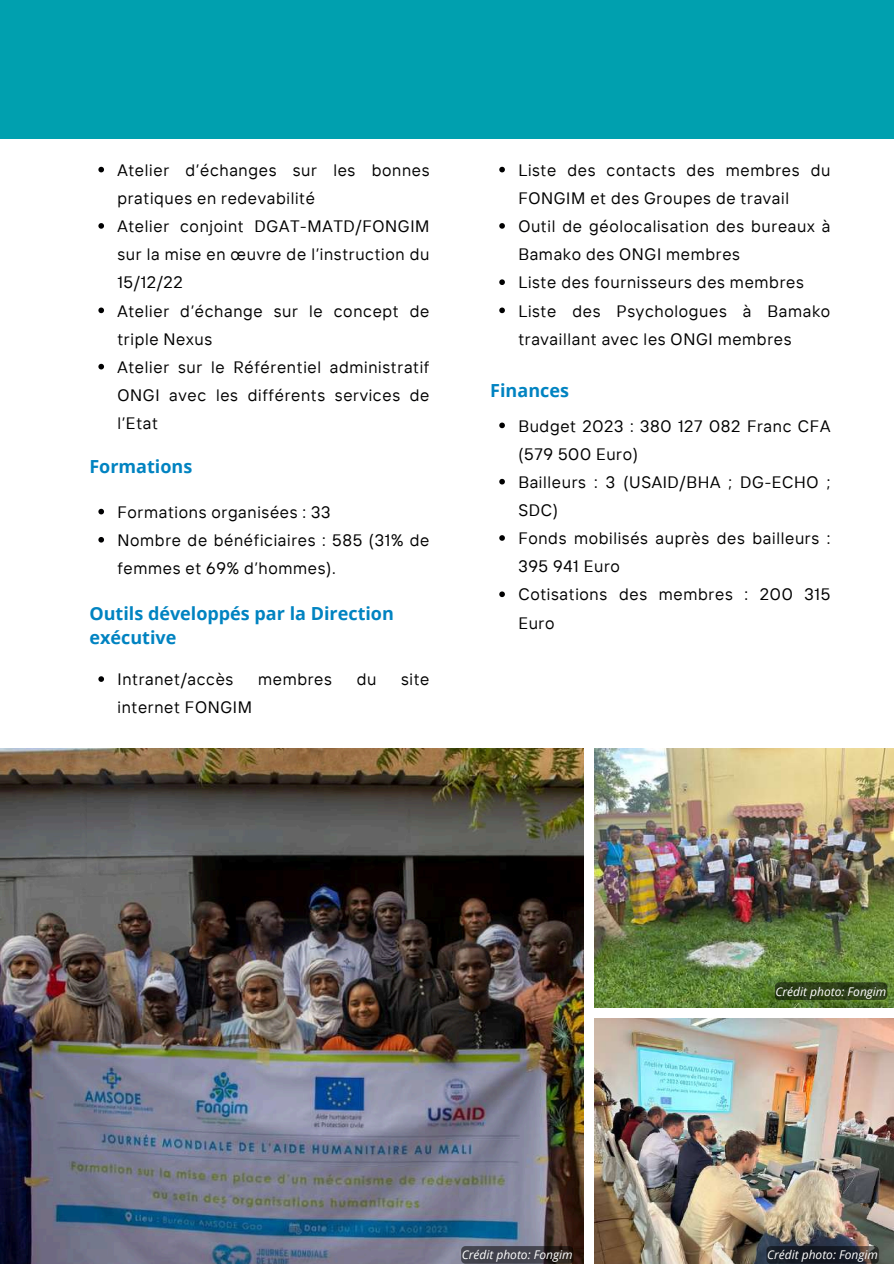
<style>
.page{position:relative;width:894px;height:1264px;background:#fff}
.page>*{position:absolute;margin:0;border:0;box-sizing:border-box;transform-origin:0 0}
.t1{font:700 18px/24.8px "Open Sans";color:#0083c1}
.t2{font:16.5px/28.2px "TT Interphases";letter-spacing:.04em;color:#000001}
.t3{font:italic 12px "Open Sans";color:#fff}
</style>
<div class="page">
<img style="left:0;top:748px;width:583px;height:515px">
<img style="left:594px;top:748px;width:299px;height:259px">
<img style="left:594px;top:1018px;width:299px;height:245px">
<div style="left:0;top:0;width:893px;height:138px;background:#00a0af"></div>
<svg style="left:98px;top:509px;width:6px;height:5px"></svg>
<svg style="left:98px;top:537px;width:6px;height:5px"></svg>
<svg style="left:98px;top:167px;width:6px;height:5px"></svg>
<svg style="left:98px;top:223px;width:6px;height:6px"></svg>
<svg style="left:98px;top:307px;width:6px;height:6px"></svg>
<svg style="left:98px;top:364px;width:6px;height:5px"></svg>
<svg style="left:499px;top:167px;width:5px;height:5px"></svg>
<svg style="left:499px;top:223px;width:5px;height:6px"></svg>
<svg style="left:499px;top:279px;width:5px;height:6px"></svg>
<svg style="left:499px;top:307px;width:5px;height:6px"></svg>
<svg style="left:499px;top:422px;width:5px;height:6px"></svg>
<svg style="left:499px;top:479px;width:5px;height:5px"></svg>
<svg style="left:499px;top:535px;width:5px;height:6px"></svg>
<svg style="left:499px;top:591px;width:5px;height:6px"></svg>
<svg style="left:98px;top:676px;width:6px;height:6px"></svg>
<svg style="left:461px;top:1245px;width:112px;height:18px;background:#3f3d44"></svg>
<svg style="left:766px;top:1245px;width:112px;height:18px;background:#20232b"></svg>
<svg style="left:774px;top:982px;width:113px;height:17px;background:#2e4019"></svg>
<p class="t2" style="left:117px;top:155px;width:313px">Atelier d’échanges sur les bonnes pratiques en redevabilité<br>Atelier conjoint DGAT-MATD/FONGIM sur la mise en œuvre de l’instruction du<br>15/12/22<br>Atelier d’échange sur le concept de triple Nexus<br>Atelier sur le Référentiel administratif<br>ONGI avec les différents services de l’Etat</p>
<p class="t1" style="left:89px;top:454px;width:104px">Formations</p>
<p class="t2" style="left:117px;top:497px;width:313px">Formations organisées : 33<br>Nombre de bénéficiaires : 585 (31% de femmes et 69% d’hommes).</p>
<p class="t1" style="left:89px;top:600px;width:306px">Outils développés par la Direction exécutive</p>
<p class="t2" style="left:117px;top:665px;width:117px">Intranet/accès</p>
<p class="t2" style="left:258px;top:665px;width:75px">membres</p>
<p class="t2" style="left:356px;top:665px;width:21px">du</p>
<p class="t2" style="left:401px;top:665px;width:30px">site</p>
<p class="t2" style="left:117px;top:693px;width:136px">internet FONGIM</p>
<p class="t2" style="left:518px;top:155px;width:313px">Liste des contacts des membres du<br>FONGIM et des Groupes de travail<br>Outil de géolocalisation des bureaux à<br>Bamako des ONGI membres<br>Liste des fournisseurs des membres<br>Liste des Psychologues à Bamako travaillant avec les ONGI membres</p>
<p class="t1" style="left:490px;top:378px;width:80px">Finances</p>
<p class="t2" style="left:518px;top:411px;width:313px">Budget 2023 : 380 127 082 Franc CFA (579 500 Euro)<br>Bailleurs : 3 (USAID/BHA ; DG-ECHO ;<br>SDC)<br>Fonds mobilisés auprès des bailleurs :<br>395 941 Euro<br>Cotisations des membres : 200 315<br>Euro</p>
<p class="t3" style="left:775px;top:982px;width:112px">Crédit photo: Fongim</p>
<p class="t3" style="left:461px;top:1246px;width:112px">Crédit photo: Fongim</p>
<p class="t3" style="left:766px;top:1246px;width:112px">Crédit photo: Fongim</p>
</div>
